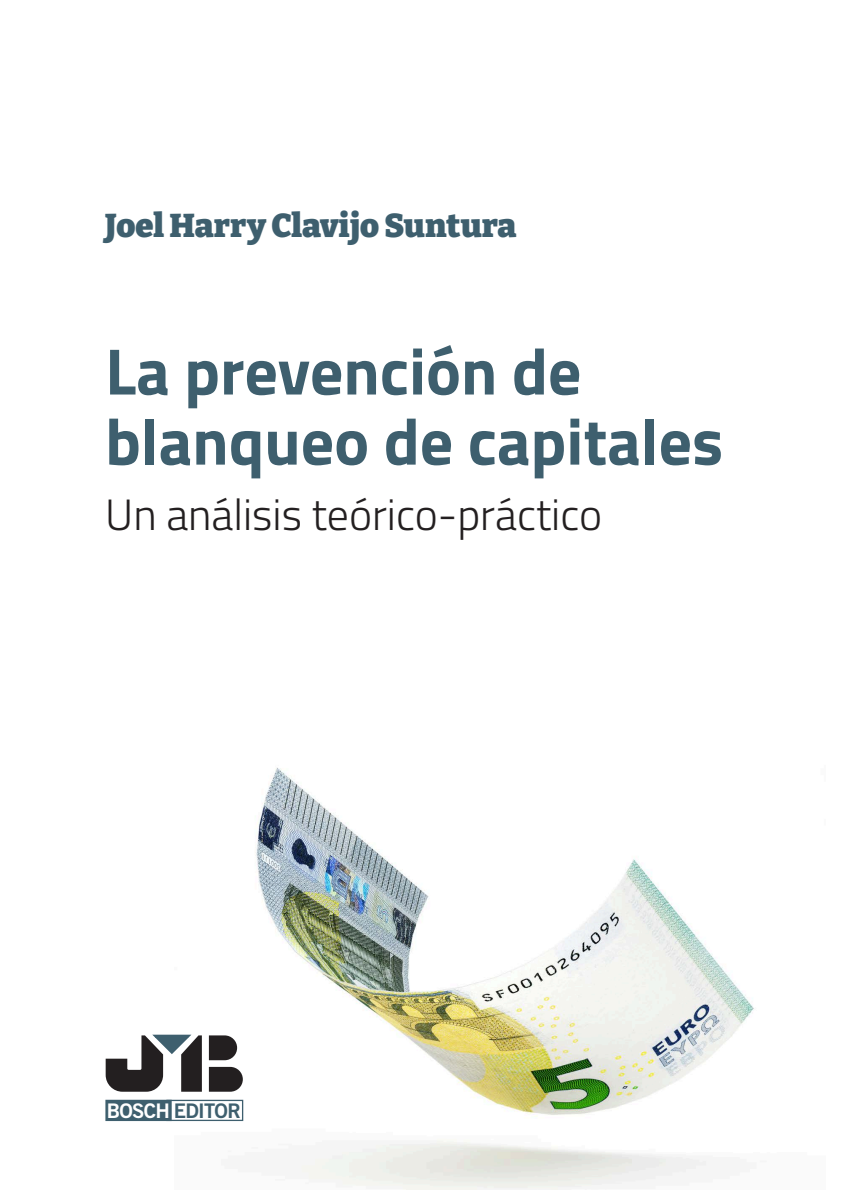
<style>
.page{position:relative;width:844px;height:1191px;background:#fff}
.page>*{position:absolute;margin:0;border:0;box-sizing:border-box;transform-origin:0 0}
.t1{font:700 65.62px/70px "Titillium Web";color:#3e5f6e}
.t2{font:300 43.75px "Titillium Web";color:#231f20}
.t3{font:900 32.9px "Bitter";color:#3e5f6e}
.t4{font:20.12px "Trade Gothic LT Std Bd 2";letter-spacing:-.035em;color:#3e5f6e}
.s1{color:#fff}
</style>
<div class="page">
<img style="left:174px;top:767px;width:580px;height:422px">
<svg style="left:105px;top:1032px;width:139px;height:61px"></svg>
<div style="left:167px;top:1100px;width:75px;height:20px;background:#fff"></div>
<div style="left:166px;top:1099px;width:77px;height:22px;border:1px solid #3e5f6e"></div>
<div style="left:106px;top:1100px;width:65px;height:20px;background:#3e5f6e"></div>
<div style="left:105px;top:1099px;width:67px;height:22px;border:1px solid #3e5f6e"></div>
<p class="t3" style="left:105px;top:204px;width:412px">Joel Harry Clavijo Suntura</p>
<p class="t1" style="left:105px;top:333px;width:619px">La prevención de blanqueo de capitales</p>
<p class="t2" style="left:105px;top:482px;width:498px">Un análisis teórico-práctico</p>
<p class="t4" style="left:107px;top:1098px;width:135px"><span class="s1">BOSCH</span> EDITOR</p>
</div>
